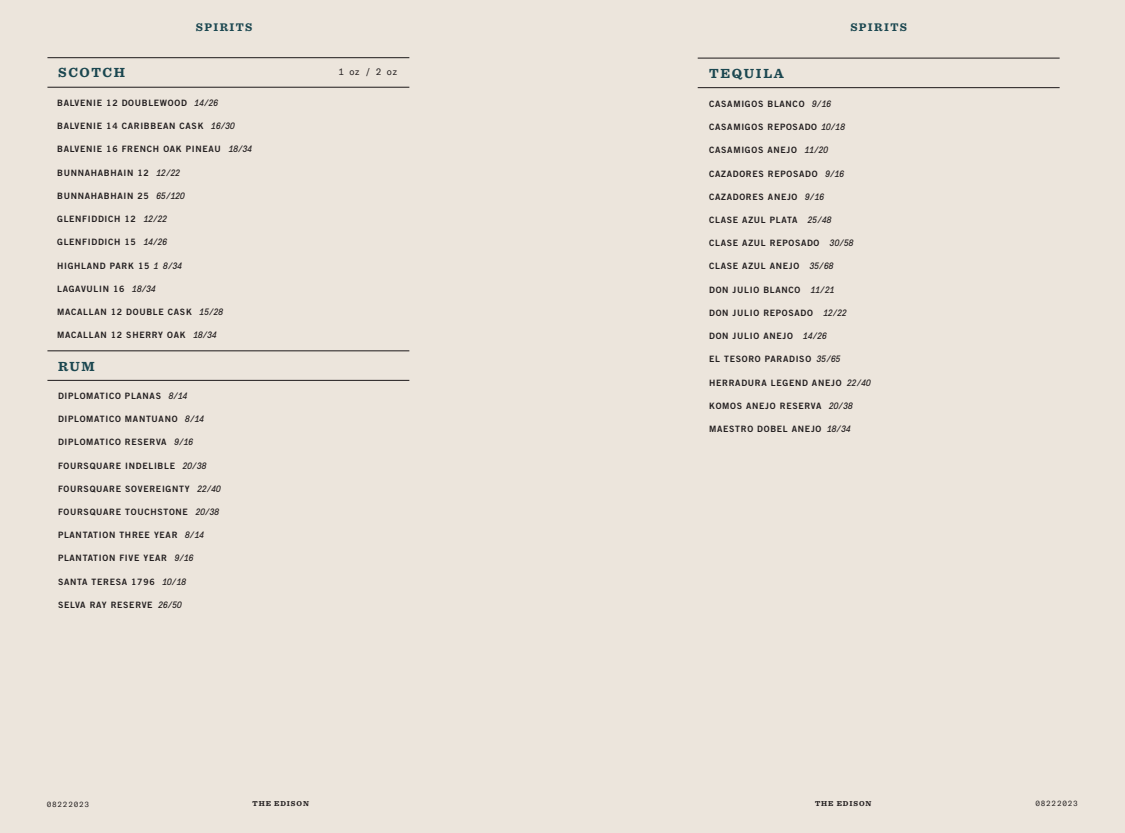
<style>
.page{position:relative;width:1125px;height:833px;background:#fff}
.page>*{position:absolute;margin:0;border:0;box-sizing:border-box;transform-origin:0 0}
.t1{font:700 13.75px "Sentinel";letter-spacing:.12em;color:#1b4750}
.t2{font:700 11.62px "Sentinel";letter-spacing:.12em;color:#1b4750}
.t3{font:9.25px "GT America Mono";color:#231f20}
.t4{font:8.75px "Trade Gothic LT Pro Bd 2";letter-spacing:.08em;color:#231f20}
.t5{font:700 7.5px "Sentinel";letter-spacing:.12em;color:#231f20}
.t6{font:7.5px "GT America Mono";letter-spacing:.1em;color:#231f20}
.s1{font-family:"GT Pressura Mono";font-style:italic;font-size:9.25px}
</style>
<div class="page">
<div style="left:0;top:0;width:574px;height:832px;background:#ece5dc"></div>
<hr style="left:47px;top:380px;width:362px;height:1px;background:#231f20">
<hr style="left:47px;top:350px;width:362px;height:1px;background:#231f20">
<hr style="left:47px;top:87px;width:362px;height:1px;background:#231f20">
<hr style="left:47px;top:57px;width:362px;height:1px;background:#231f20">
<div style="left:551px;top:0;width:574px;height:832px;background:#ece5dc"></div>
<hr style="left:698px;top:87px;width:362px;height:1px;background:#231f20">
<hr style="left:698px;top:58px;width:362px;height:1px;background:#231f20">
<h1 class="t1" style="left:58px;top:62px;width:69px">SCOTCH</h1>
<h2 class="t2" style="left:196px;top:18px;width:58px">SPIRITS</h2>
<p class="t4" style="left:57px;top:97px;width:163px">BALVENIE 12 DOUBLEWOOD <span class="s1">14/26</span></p>
<p class="t4" style="left:57px;top:121px;width:179px">BALVENIE 14 CARIBBEAN CASK <span class="s1">16/30</span></p>
<p class="t4" style="left:57px;top:144px;width:197px">BALVENIE 16 FRENCH OAK PINEAU <span class="s1">18/34</span></p>
<p class="t4" style="left:57px;top:167px;width:125px">BUNNAHABHAIN 12 <span class="s1">12/22</span></p>
<p class="t4" style="left:57px;top:190px;width:129px">BUNNAHABHAIN 25 <span class="s1">65/120</span></p>
<p class="t4" style="left:57px;top:213px;width:112px">GLENFIDDICH 12 <span class="s1">12/22</span></p>
<p class="t4" style="left:57px;top:237px;width:112px">GLENFIDDICH 15 <span class="s1">14/26</span></p>
<p class="t4" style="left:57px;top:260px;width:127px">HIGHLAND PARK 15 <span class="s1">1 8/34</span></p>
<p class="t4" style="left:57px;top:283px;width:100px">LAGAVULIN 16 <span class="s1">18/34</span></p>
<p class="t4" style="left:57px;top:306px;width:168px">MACALLAN 12 DOUBLE CASK <span class="s1">15/28</span></p>
<p class="t4" style="left:57px;top:329px;width:161px">MACALLAN 12 SHERRY OAK <span class="s1">18/34</span></p>
<h1 class="t1" style="left:58px;top:355px;width:38px">RUM</h1>
<p class="t4" style="left:58px;top:390px;width:131px">DIPLOMATICO PLANAS <span class="s1">8/14</span></p>
<p class="t4" style="left:58px;top:413px;width:148px">DIPLOMATICO MANTUANO <span class="s1">8/14</span></p>
<p class="t4" style="left:58px;top:437px;width:137px">DIPLOMATICO RESERVA <span class="s1">9/16</span></p>
<p class="t4" style="left:58px;top:460px;width:150px">FOURSQUARE INDELIBLE <span class="s1">20/38</span></p>
<p class="t4" style="left:58px;top:483px;width:165px">FOURSQUARE SOVEREIGNTY <span class="s1">22/40</span></p>
<p class="t4" style="left:58px;top:506px;width:163px">FOURSQUARE TOUCHSTONE <span class="s1">20/38</span></p>
<p class="t4" style="left:58px;top:529px;width:148px">PLANTATION THREE YEAR <span class="s1">8/14</span></p>
<p class="t4" style="left:58px;top:553px;width:137px">PLANTATION FIVE YEAR <span class="s1">9/16</span></p>
<p class="t4" style="left:58px;top:576px;width:130px">SANTA TERESA 1796 <span class="s1">10/18</span></p>
<p class="t4" style="left:58px;top:599px;width:126px">SELVA RAY RESERVE <span class="s1">26/50</span></p>
<p class="t3" style="left:338px;top:66px;width:61px">1 oz / 2 oz</p>
<p class="t6" style="left:47px;top:800px;width:44px">08222023</p>
<p class="t5" style="left:253px;top:797px;width:58px">THE EDISON</p>
<h2 class="t2" style="left:850px;top:18px;width:58px">SPIRITS</h2>
<h1 class="t1" style="left:709px;top:62px;width:76px">TEQUILA</h1>
<p class="t4" style="left:709px;top:98px;width:123px">CASAMIGOS BLANCO <span class="s1">9/16</span></p>
<p class="t4" style="left:709px;top:122px;width:137px">CASAMIGOS REPOSADO <span class="s1">10/18</span></p>
<p class="t4" style="left:709px;top:145px;width:121px">CASAMIGOS ANEJO <span class="s1">11/20</span></p>
<p class="t4" style="left:709px;top:168px;width:137px">CAZADORES REPOSADO <span class="s1">9/16</span></p>
<p class="t4" style="left:709px;top:191px;width:116px">CAZADORES ANEJO <span class="s1">9/16</span></p>
<p class="t4" style="left:709px;top:214px;width:124px">CLASE AZUL PLATA <span class="s1">25/48</span></p>
<p class="t4" style="left:709px;top:238px;width:146px">CLASE AZUL REPOSADO <span class="s1">30/58</span></p>
<p class="t4" style="left:709px;top:261px;width:126px">CLASE AZUL ANEJO <span class="s1">35/68</span></p>
<p class="t4" style="left:709px;top:284px;width:127px">DON JULIO BLANCO <span class="s1">11/21</span></p>
<p class="t4" style="left:709px;top:307px;width:139px">DON JULIO REPOSADO <span class="s1">12/22</span></p>
<p class="t4" style="left:709px;top:330px;width:119px">DON JULIO ANEJO <span class="s1">14/26</span></p>
<p class="t4" style="left:709px;top:354px;width:133px">EL TESORO PARADISO <span class="s1">35/65</span></p>
<p class="t4" style="left:709px;top:377px;width:163px">HERRADURA LEGEND ANEJO <span class="s1">22/40</span></p>
<p class="t4" style="left:709px;top:400px;width:145px">KOMOS ANEJO RESERVA <span class="s1">20/38</span></p>
<p class="t4" style="left:709px;top:423px;width:143px">MAESTRO DOBEL ANEJO <span class="s1">18/34</span></p>
<p class="t5" style="left:815px;top:797px;width:58px">THE EDISON</p>
<p class="t6" style="left:1035px;top:799px;width:44px">08222023</p>
</div>
